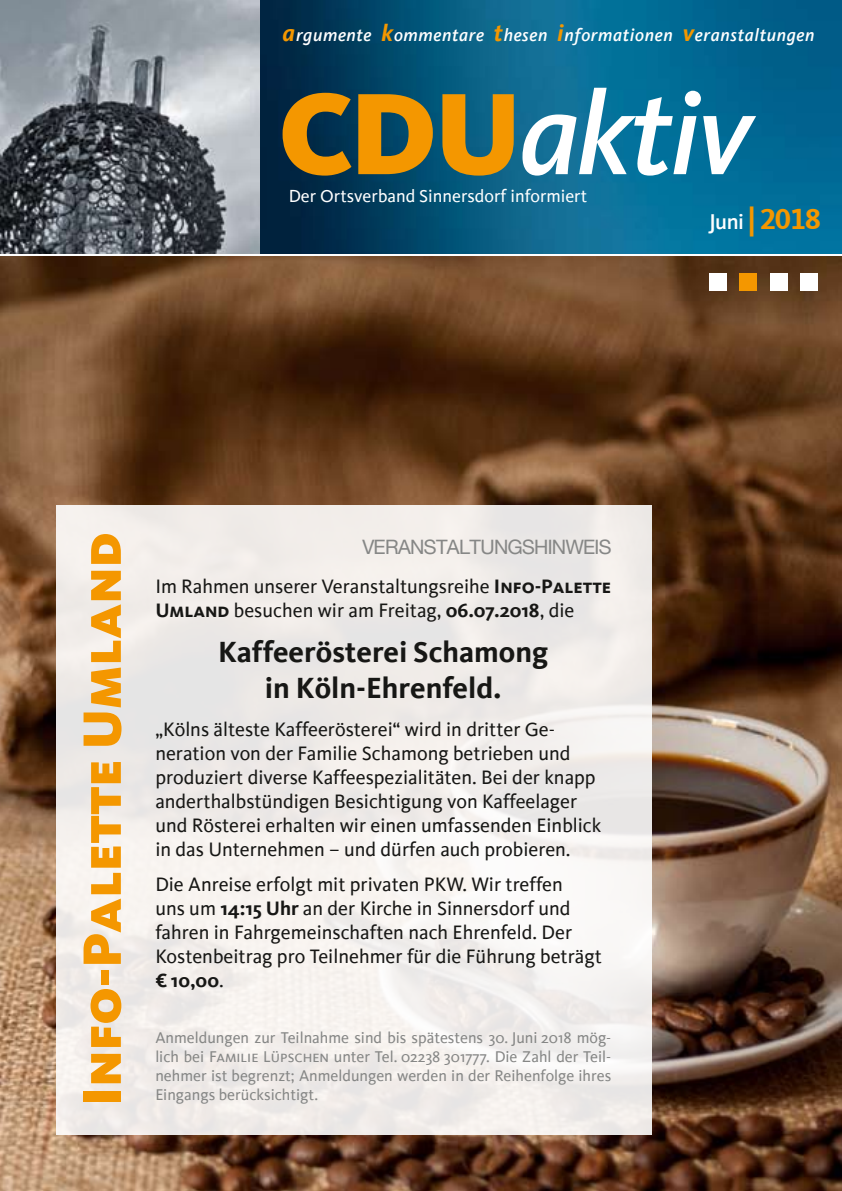
<style>
.page{position:relative;width:842px;height:1191px;background:#fff}
.page>*{position:absolute;margin:0;border:0;box-sizing:border-box;transform-origin:0 0}
.t1{font:italic 500 120px "Kievit";letter-spacing:-.025em;color:#fff}
.t2{font:56px "Kievit Black SC";color:#f49700}
.t3{font:700 30px/36px "Kievit";color:#171715;text-align:center}
.t4{font:700 30px "CDU Kievit Tab";color:#f49700}
.t5{font:20px/24px "Kievit";color:#171715}
.t6{font:20px "CDU Helvetica";color:#868786}
.t7{font:italic 500 18px "Kievit";letter-spacing:.035em;color:#fff}
.t8{font:18px "Kievit";color:#fff}
.t9{font:16px/19.2px "Kievit";color:#868786;text-align:justify}
.s1{font-weight:700;font-size:24px;color:#f49700}
.s2{font-weight:900;font-style:normal;color:#f49700}
.s3{font-family:"Kievit";font-weight:500;font-size:22px;color:#fff}
.s4{font-family:"Kievit Bold SC"}
.s5{font-weight:700}
.s6{font-family:"Kievit Book SC"}
</style>
<div class="page">
<img style="left:0;top:256px;width:842px;height:935px">
<img style="left:260px;top:0;width:582px;height:254px">
<img style="left:0;top:0;width:260px;height:254px">
<div style="left:709px;top:274px;width:17px;height:17px;background:#fff"></div>
<div style="left:740px;top:274px;width:17px;height:17px;background:#f49700"></div>
<div style="left:770px;top:274px;width:17px;height:17px;background:#fff"></div>
<div style="left:801px;top:274px;width:17px;height:17px;background:#fff"></div>
<hr style="left:0;top:1081px;width:1px;height:78px;background:#fff">
<div style="left:57px;top:505px;width:595px;height:629px;background:#f1edea"></div>
<p class="t7" style="left:283px;top:24px;width:533px"><span class="s1">a</span>rgumente <span class="s1">k</span>ommentare <span class="s1">t</span>hesen <span class="s1">i</span>nformationen <span class="s1">v</span>eranstaltungen</p>
<h1 class="t1" style="left:278px;top:63px;width:475px"><span class="s2">CDU</span>aktiv</h1>
<h3 class="t4" style="left:709px;top:202px;width:113px"><span class="s3">Juni</span> | 2018</h3>
<p class="t8" style="left:289px;top:186px;width:300px">Der Ortsverband Sinnersdorf informiert</p>
<h2 class="t2" style="left:68px;top:1106px;width:576px;rotate:-90deg">Info-Palette Umland</h2>
<p class="t6" style="left:363px;top:535px;width:250px">VERANSTALTUNGSHINWEIS</p>
<p class="t5" style="left:155px;top:574px;width:457px">Im Rahmen unserer Veranstaltungsreihe <span class="s4">Info-Palette<br>Umland</span> besuchen wir am Freitag, <span class="s5">06.07.2018</span>, die</p>
<h3 class="t3" style="left:218px;top:633px;width:332px">Kaffeerösterei Schamong in Köln-Ehrenfeld.</h3>
<p class="t5" style="left:155px;top:717px;width:447px">„Kölns älteste Kaffeerösterei“ wird in dritter Ge&shy;neration von der Familie Schamong betrieben und produziert diverse Kaffeespezialitäten. Bei der knapp anderthalbstündigen Besichtigung von Kaffeelager und Rösterei erhalten wir einen umfassenden Einblick in das Unternehmen – und dürfen auch probieren.</p>
<p class="t5" style="left:155px;top:872px;width:448px">Die Anreise erfolgt mit privaten PKW. Wir treffen<br>uns um <span class="s5">14:15 Uhr</span> an der Kirche in Sinnersdorf und fahren in Fahrgemeinschaften nach Ehrenfeld. Der Kostenbeitrag pro Teilnehmer für die Führung beträgt <span class="s4">€</span> <span class="s5">10,00</span>.</p>
<p class="t9" style="left:155px;top:1028px;width:457px">Anmeldungen zur Teilnahme sind bis spätestens 30. Juni 2018 mög&shy;lich bei <span class="s6">Familie Lüpschen</span> unter Tel. 02238 301777. Die Zahl der Teil&shy;nehmer ist begrenzt; Anmeldungen werden in der Reihenfolge ihres Eingangs berücksichtigt.</p>
</div>
